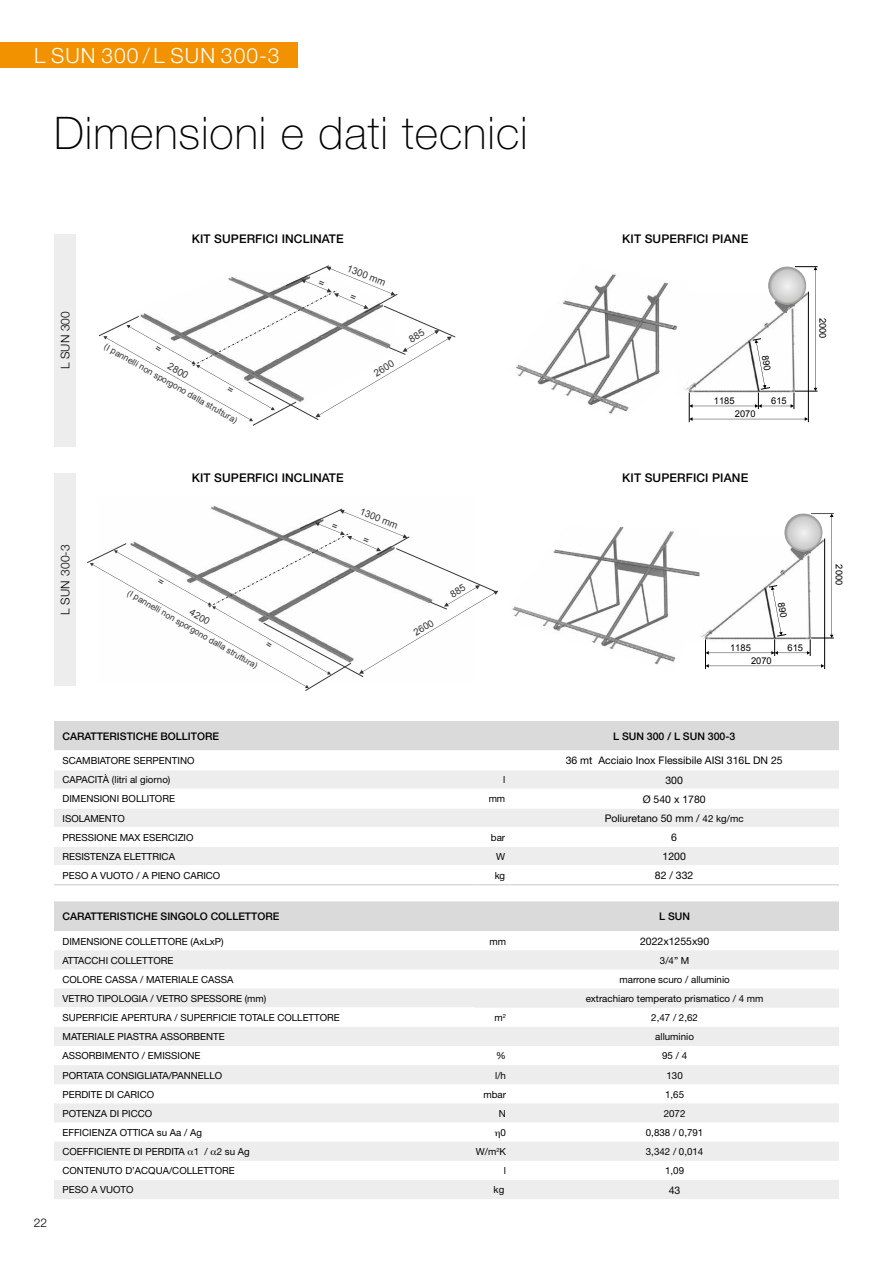
<style>
.page{position:relative;width:893px;height:1263px;background:#fff}
.page>*{position:absolute;margin:0;border:0;box-sizing:border-box;transform-origin:0 0}
.t1{font:100 45px "Helvetica Neue";letter-spacing:.02em;color:#000}
.t2{font:300 21px "Helvetica Neue";letter-spacing:.05em;color:#fff}
.t3{font:500 12px "Helvetica Neue";letter-spacing:.01em;color:#000}
.t4{font:300 12px "Helvetica Neue";letter-spacing:.01em;color:#000}
.t5{font:10.5px "Helvetica Neue";color:#000}
.t6{font:500 10.5px "Helvetica Neue";color:#000}
.t7{font:9.75px "Helvetica Neue";color:#000}
.t8{font:9.75px "Arial";color:#373636}
.t9{font:9.6px "Arial";color:#373636}
.t10{font:9.3px "Arial";color:#000}
.t11{font:8.7px "Arial";color:#373636}
.t12{font:8.55px "Arial";color:#373636}
.s1{font-size:9.75px}
</style>
<div class="page">
<div style="left:0;top:42px;width:298px;height:26px;background:#f39200"></div>
<div style="left:54px;top:721px;width:785px;height:29px;background:#dadada"></div>
<svg style="left:54px;top:770px;width:785px;height:95px;fill:#ededed"></svg>
<hr style="left:54px;top:789px;width:420px;height:1px;background:#fff">
<hr style="left:474px;top:789px;width:35px;height:1px;background:#fff">
<hr style="left:509px;top:789px;width:330px;height:1px;background:#fff">
<hr style="left:54px;top:808px;width:420px;height:1px;background:#fff">
<hr style="left:474px;top:808px;width:35px;height:1px;background:#fff">
<hr style="left:509px;top:808px;width:330px;height:1px;background:#fff">
<hr style="left:54px;top:827px;width:420px;height:1px;background:#fff">
<hr style="left:474px;top:827px;width:35px;height:1px;background:#fff">
<hr style="left:509px;top:827px;width:330px;height:1px;background:#fff">
<hr style="left:54px;top:846px;width:420px;height:1px;background:#fff">
<hr style="left:474px;top:846px;width:35px;height:1px;background:#fff">
<hr style="left:509px;top:846px;width:330px;height:1px;background:#fff">
<hr style="left:54px;top:884px;width:420px;height:1px;background:#dadada">
<hr style="left:474px;top:884px;width:35px;height:1px;background:#dadada">
<hr style="left:509px;top:884px;width:330px;height:1px;background:#dadada">
<div style="left:54px;top:901px;width:785px;height:30px;background:#dadada"></div>
<svg style="left:54px;top:950px;width:785px;height:249px;fill:#ededed"></svg>
<hr style="left:54px;top:1007px;width:421px;height:1px;background:#fff">
<div style="left:54px;top:234px;width:21px;height:212px;background:#ededed"></div>
<div style="left:54px;top:473px;width:21px;height:213px;background:#ededed"></div>
<img style="left:516px;top:274px;width:173px;height:147px">
<hr style="left:705px;top:639px;width:1px;height:30px;background:#000">
<hr style="left:824px;top:538px;width:1px;height:131px;background:#000">
<svg style="left:706px;top:664px;width:118px;height:4px"></svg>
<img style="left:512px;top:527px;width:187px;height:138px">
<svg style="left:495px;top:1131px;width:5px;height:7px"></svg>
<svg style="left:188px;top:1150px;width:6px;height:5px"></svg>
<svg style="left:211px;top:1150px;width:5px;height:5px"></svg>
<svg style="left:87px;top:508px;width:411px;height:183px"></svg>
<svg style="left:98px;top:265px;width:358px;height:161px"></svg>
<svg style="left:689px;top:266px;width:129px;height:156px"></svg>
<svg style="left:705px;top:513px;width:129px;height:143px"></svg>
<h2 class="t2" style="left:34px;top:42px;width:247px">L SUN 300 / L SUN 300-3</h2>
<h1 class="t1" style="left:54px;top:108px;width:475px">Dimensioni e dati tecnici</h1>
<p class="t4" style="left:58px;top:369px;width:60px;rotate:-90deg">L SUN 300</p>
<p class="t4" style="left:58px;top:615px;width:72px;rotate:-90deg">L SUN 300-3</p>
<p class="t3" style="left:192px;top:232px;width:154px">KIT SUPERFICI INCLINATE</p>
<p class="t11" style="left:108px;top:340px;width:153px;rotate:30deg">(I pannelli non sporgono dalla struttura)</p>
<p class="t8" style="left:172px;top:360px;width:23px;rotate:30deg">2800</p>
<p class="t8" style="left:350px;top:262px;width:42px;rotate:21deg">1300 mm</p>
<p class="t8" style="left:371px;top:368px;width:23px;rotate:-31deg">2600</p>
<p class="t3" style="left:192px;top:471px;width:154px">KIT SUPERFICI INCLINATE</p>
<p class="t9" style="left:362px;top:505px;width:42px;rotate:21deg">1300 mm</p>
<p class="t12" style="left:131px;top:587px;width:150px;rotate:30deg">(I pannelli non sporgono dalla struttura)</p>
<p class="t9" style="left:194px;top:606px;width:23px;rotate:30deg">4200</p>
<p class="t9" style="left:411px;top:628px;width:23px;rotate:-31deg">2600</p>
<p class="t3" style="left:622px;top:232px;width:127px">KIT SUPERFICI PIANE</p>
<p class="t10" style="left:714px;top:395px;width:22px">1185</p>
<p class="t10" style="left:735px;top:408px;width:22px">2070</p>
<p class="t10" style="left:771px;top:395px;width:17px">615</p>
<p class="t3" style="left:622px;top:471px;width:127px">KIT SUPERFICI PIANE</p>
<p class="t10" style="left:829px;top:318px;width:22px;rotate:90deg">2000</p>
<p class="t10" style="left:730px;top:642px;width:22px">1185</p>
<p class="t10" style="left:751px;top:655px;width:22px">2070</p>
<p class="t10" style="left:787px;top:642px;width:17px">615</p>
<p class="t10" style="left:845px;top:564px;width:22px;rotate:90deg">2000</p>
<p class="t4" style="left:34px;top:1216px;width:15px">22</p>
<p class="t6" style="left:63px;top:730px;width:158px">CARATTERISTICHE BOLLITORE</p>
<p class="t6" style="left:613px;top:730px;width:124px">L SUN 300 / L SUN 300-3</p>
<p class="t7" style="left:63px;top:755px;width:133px">SCAMBIATORE SERPENTINO</p>
<p class="t5" style="left:566px;top:754px;width:219px">36 mt Acciaio Inox Flessibile AISI 316L DN 25</p>
<p class="t7" style="left:63px;top:774px;width:109px">CAPACITÀ (litri al giorno)</p>
<p class="t7" style="left:503px;top:774px;width:4px">l</p>
<p class="t5" style="left:665px;top:774px;width:19px">300</p>
<p class="t7" style="left:63px;top:793px;width:114px">DIMENSIONI BOLLITORE</p>
<p class="t7" style="left:489px;top:793px;width:18px">mm</p>
<p class="t5" style="left:643px;top:793px;width:65px">Ø 540 x 1780</p>
<p class="t7" style="left:63px;top:812px;width:64px">ISOLAMENTO</p>
<p class="t5" style="left:605px;top:812px;width:140px">Poliuretano 50 mm / <span class="s1">42 kg/mc</span></p>
<p class="t7" style="left:63px;top:831px;width:133px">PRESSIONE MAX ESERCIZIO</p>
<p class="t7" style="left:491px;top:831px;width:16px">bar</p>
<p class="t5" style="left:671px;top:831px;width:7px">6</p>
<p class="t7" style="left:63px;top:850px;width:114px">RESISTENZA ELETTRICA</p>
<p class="t7" style="left:496px;top:850px;width:11px">W</p>
<p class="t5" style="left:662px;top:850px;width:25px">1200</p>
<p class="t7" style="left:63px;top:869px;width:159px">PESO A VUOTO / A PIENO CARICO</p>
<p class="t7" style="left:495px;top:869px;width:12px">kg</p>
<p class="t5" style="left:655px;top:869px;width:40px">82 / 332</p>
<p class="t6" style="left:63px;top:910px;width:218px">CARATTERISTICHE SINGOLO COLLETTORE</p>
<p class="t6" style="left:659px;top:910px;width:32px">L SUN</p>
<p class="t7" style="left:63px;top:935px;width:163px">DIMENSIONE COLLETTORE (AxLxP)</p>
<p class="t7" style="left:489px;top:935px;width:18px">mm</p>
<p class="t5" style="left:640px;top:935px;width:71px">2022x1255x90</p>
<p class="t7" style="left:63px;top:954px;width:112px">ATTACCHI COLLETTORE</p>
<p class="t7" style="left:660px;top:954px;width:31px">3/4” M</p>
<p class="t7" style="left:63px;top:973px;width:172px">COLORE CASSA / MATERIALE CASSA</p>
<p class="t7" style="left:619px;top:973px;width:112px">marrone scuro / alluminio</p>
<p class="t7" style="left:63px;top:992px;width:205px">VETRO TIPOLOGIA / VETRO SPESSORE (mm)</p>
<p class="t7" style="left:586px;top:993px;width:179px">extrachiaro temperato prismatico / 4 mm</p>
<p class="t7" style="left:63px;top:1012px;width:279px">SUPERFICIE APERTURA / SUPERFICIE TOTALE COLLETTORE</p>
<p class="t7" style="left:495px;top:1012px;width:13px">m<sup>2</sup></p>
<p class="t7" style="left:651px;top:1012px;width:48px">2,47 / 2,62</p>
<p class="t7" style="left:63px;top:1031px;width:164px">MATERIALE PIASTRA ASSORBENTE</p>
<p class="t7" style="left:655px;top:1031px;width:40px">alluminio</p>
<p class="t7" style="left:63px;top:1050px;width:139px">ASSORBIMENTO / EMISSIONE</p>
<p class="t7" style="left:496px;top:1050px;width:11px">%</p>
<p class="t7" style="left:662px;top:1050px;width:26px">95 / 4</p>
<p class="t7" style="left:63px;top:1069px;width:161px">PORTATA CONSIGLIATA/PANNELLO</p>
<p class="t7" style="left:495px;top:1069px;width:12px">l/h</p>
<p class="t7" style="left:666px;top:1069px;width:18px">130</p>
<p class="t7" style="left:62px;top:1088px;width:93px">PERDITE DI CARICO</p>
<p class="t7" style="left:483px;top:1088px;width:24px">mbar</p>
<p class="t7" style="left:665px;top:1088px;width:20px">1,65</p>
<p class="t7" style="left:62px;top:1107px;width:91px">POTENZA DI PICCO</p>
<p class="t7" style="left:499px;top:1107px;width:9px">N</p>
<p class="t7" style="left:664px;top:1107px;width:23px">2072</p>
<p class="t7" style="left:62px;top:1126px;width:141px">EFFICIENZA OTTICA su Aa / Ag</p>
<p class="t7" style="left:501px;top:1126px;width:7px">0</p>
<p class="t7" style="left:646px;top:1126px;width:59px">0,838 / 0,791</p>
<p class="t7" style="left:62px;top:1146px;width:189px">COEFFICIENTE DI PERDITA 1 / 2 su Ag</p>
<p class="t7" style="left:476px;top:1146px;width:32px">W/m<sup>2</sup>K</p>
<p class="t7" style="left:646px;top:1146px;width:59px">3,342 / 0,014</p>
<p class="t7" style="left:63px;top:1165px;width:174px">CONTENUTO D’ACQUA/COLLETTORE</p>
<p class="t7" style="left:504px;top:1165px;width:4px">l</p>
<p class="t7" style="left:665px;top:1165px;width:20px">1,09</p>
<p class="t7" style="left:62px;top:1184px;width:73px">PESO A VUOTO</p>
<p class="t7" style="left:494px;top:1184px;width:12px">kg</p>
<p class="t5" style="left:669px;top:1184px;width:13px">43</p>
</div>
